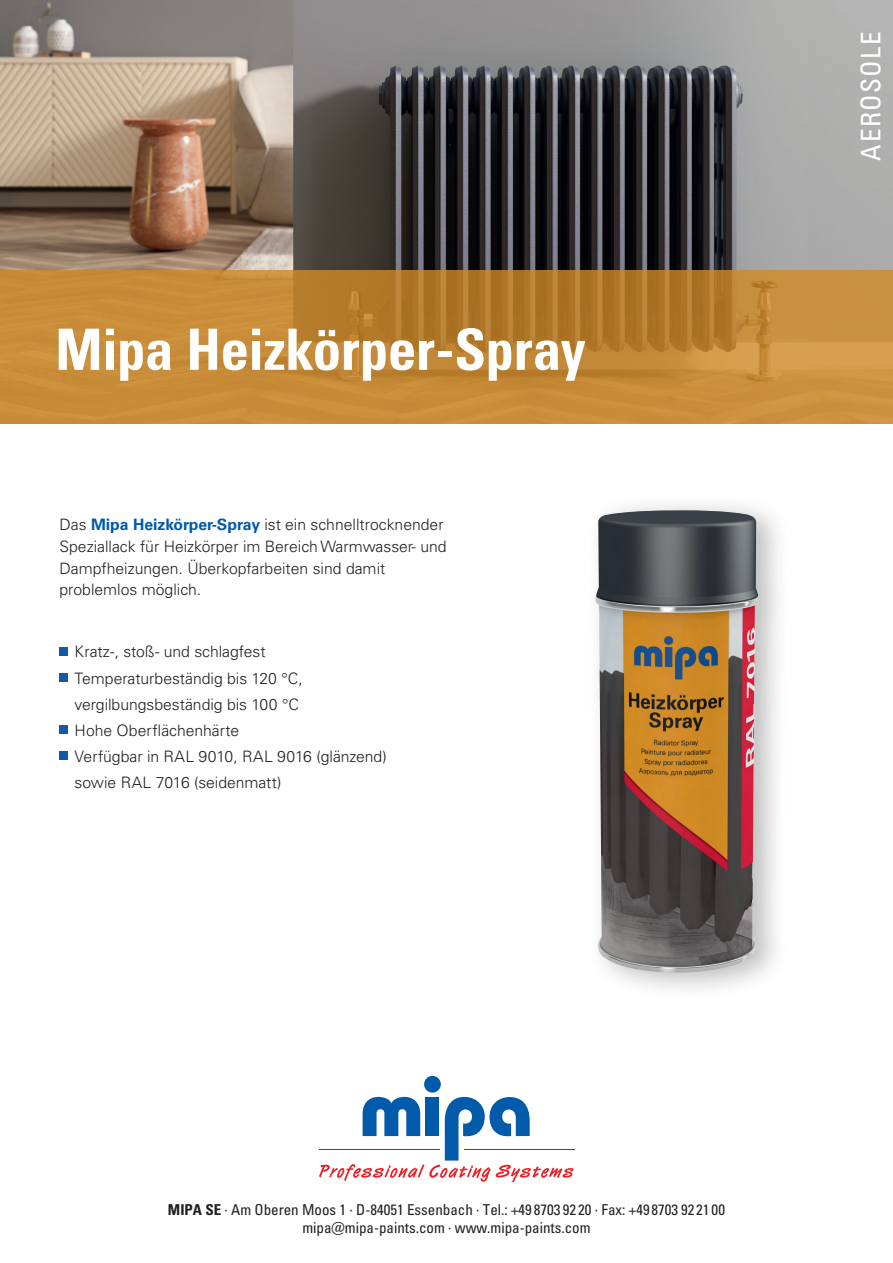
<style>
.page{position:relative;width:893px;height:1263px;background:#fff}
.page>*{position:absolute;margin:0;border:0;box-sizing:border-box;transform-origin:0 0}
.t1{font:57px "Univers LTCYR 67 Bold Cond";letter-spacing:-.01em;color:#fff}
.t2{font:condensed 27px "Univers LTCYR 57";letter-spacing:.05em;color:#fff}
.t3{font:300 15.75px/26px "Univers LT Pro 45";color:#231f20}
.t4{font:condensed 15px/18px "Univers LTCYR 57";color:#231f20;text-align:center}
.s1{font-family:"Univers LT Pro 65";font-weight:700;color:#015aaa}
.s2{font-family:"Univers LTCYR 67 Bold Cond";font-stretch:normal}
</style>
<div class="page">
<hr style="left:464px;top:1149px;width:110px;height:1px;background:#015aaa">
<div style="left:424px;top:1076px;width:17px;height:16px;background:#015aaa;border-radius:50%"></div>
<svg style="left:319px;top:1091px;width:254px;height:91px"></svg>
<img style="left:0;top:0;width:893px;height:270px">
<svg style="left:0;top:270px;width:893px;height:154px;background:#c28736"></svg>
<div style="left:60px;top:647px;width:8px;height:8px;background:#115aa9"></div>
<div style="left:60px;top:673px;width:8px;height:8px;background:#115aa9"></div>
<div style="left:60px;top:725px;width:8px;height:8px;background:#115aa9"></div>
<div style="left:60px;top:751px;width:8px;height:8px;background:#115aa9"></div>
<div style="left:584px;top:492px;width:209px;height:510px;background:#231f20;opacity:.3"></div>
<img style="left:594px;top:510px;width:165px;height:464px">
<h1 class="t1" style="left:55px;top:315px;width:532px">Mipa Heizkörper-Spray</h1>
<p class="t3" style="left:60px;top:514px;width:389px;line-height:21.8px">Das <span class="s1">Mipa Heizkörper-Spray</span> ist ein schnelltrocknender Speziallack für Heizkörper im Bereich Warmwasser- und Dampfheizungen. Überkopfarbeiten sind damit problemlos möglich.</p>
<p class="t3" style="left:75px;top:637px;width:230px;line-height:27.5px">Kratz-, stoß- und schlagfest<br>Temperaturbeständig bis 120 °C,</p>
<p class="t3" style="left:75px;top:691px;width:314px">vergilbungsbeständig bis 100 °C<br>Hohe Oberflächenhärte<br>Verfügbar in RAL 9010, RAL 9016 (glänzend) sowie RAL 7016 (seidenmatt)</p>
<h2 class="t2" style="left:854px;top:161px;width:130px;rotate:-90deg">AEROSOLE</h2>
<p class="t4" style="left:168px;top:1200px;width:559px"><span class="s2">MIPA SE</span> · Am Oberen Moos 1 · D-84051 Essenbach · Tel.: +49 8703 92 20 · Fax: +49 8703 92 21 00 mipa@mipa-paints.com · www.mipa-paints.com</p>
</div>
